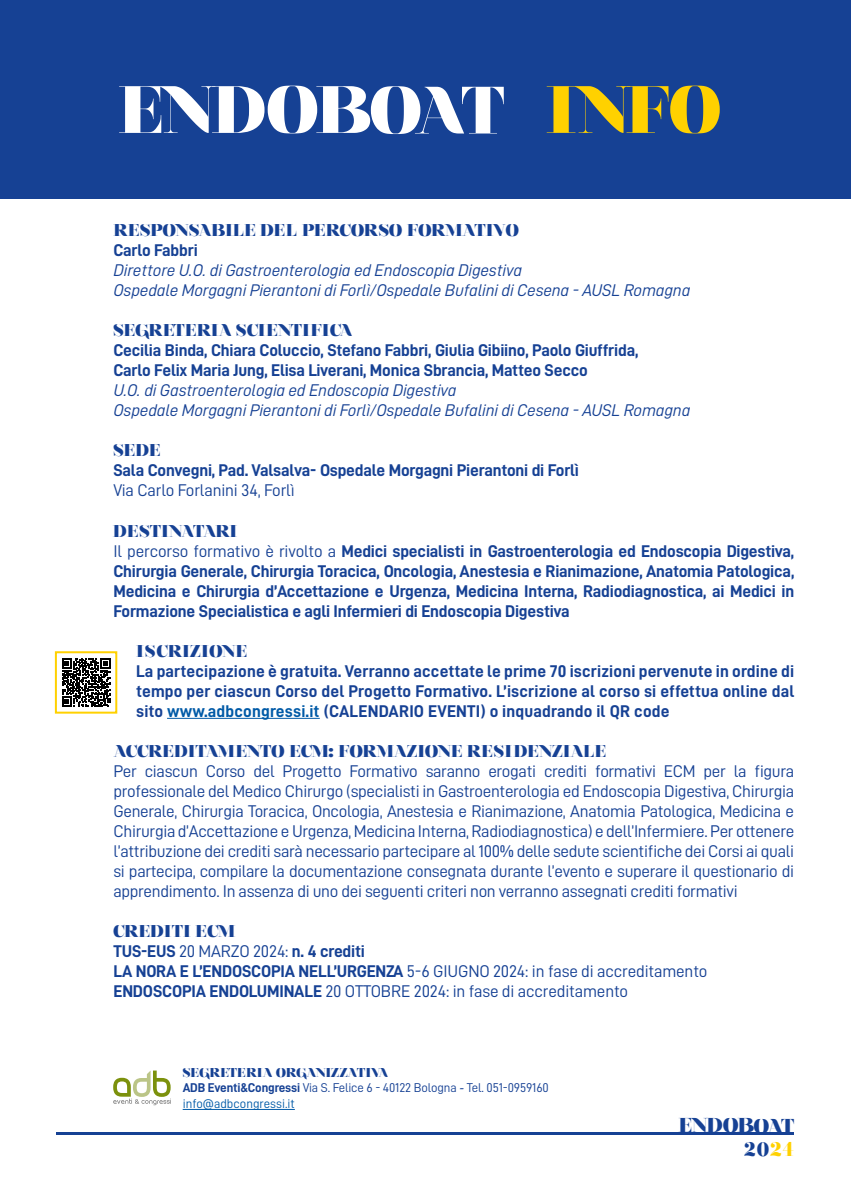
<style>
.page{position:relative;width:851px;height:1191px;background:#fff}
.page>*{position:absolute;margin:0;border:0;box-sizing:border-box;transform-origin:0 0}
.t1{font:900 66.8px "Nouvelle Vague";color:#fff}
.t2{font:900 20px/24px "Nouvelle Vague";color:#164194;text-align:right}
.t3{font:17px/20px "D DIN Bold";letter-spacing:-.01em;color:#164194;text-align:justify}
.t4{font:17px/20px "D DIN";letter-spacing:-.01em;color:#164194;text-align:justify}
.t5{font:17px/20px "D DIN Italic";letter-spacing:-.01em;color:#164194}
.t6{font:900 17px "Nouvelle Vague";letter-spacing:.02em;color:#164194}
.t7{font:12.8px/15.8px "D DIN";letter-spacing:-.01em;color:#164194}
.t8{font:900 12.8px "Nouvelle Vague";color:#164194}
.s1{color:#ffd100}
.s2{font-family:"D DIN"}
.s3{color:#005aa7}
.s4{font-family:"D DIN Bold"}
.s5{font-family:"Palatino"}
.s6{font-size:26px}
</style>
<div class="page">
<div style="left:0;top:0;width:850px;height:198px;background:#164194"></div>
<svg style="left:113px;top:1070px;width:58px;height:35px"></svg>
<hr style="left:183px;top:1109px;width:112px;height:1px;background:#005aa7">
<hr style="left:167px;top:718px;width:153px;height:1px;background:#005aa7">
<hr style="left:57px;top:1131px;width:737px;height:3px;background:#164194">
<svg style="left:62px;top:658px;width:48px;height:48px"></svg>
<div style="left:55px;top:651px;width:62px;height:62px;border:2px solid #ffd100"></div>
<h1 class="t1" style="left:119px;top:74px;width:602px">ENDOBOAT <span class="s1">INFO</span></h1>
<p class="t6" style="left:113px;top:221px;width:407px">RESPONSABILE DEL PERCORSO FORMATIVO</p>
<p class="t3" style="left:113px;top:240px;width:86px">Carlo Fabbri</p>
<p class="t5" style="left:113px;top:260px;width:578px">Direttore U.O. di Gastroenterologia ed Endoscopia Digestiva<br>Ospedale Morgagni Pierantoni di Forlì/Ospedale Bufalini di Cesena - AUSL Romagna</p>
<p class="t6" style="left:113px;top:321px;width:240px">SEGRETERIA SCIENTIFICA</p>
<p class="t3" style="left:113px;top:340px;width:526px">Cecilia Binda, Chiara Coluccio, Stefano Fabbri, Giulia Gibiino, Paolo Giuffrida,<br>Carlo Felix Maria Jung, Elisa Liverani, Monica Sbrancia, Matteo Secco</p>
<p class="t5" style="left:113px;top:380px;width:578px">U.O. di Gastroenterologia ed Endoscopia Digestiva<br>Ospedale Morgagni Pierantoni di Forlì/Ospedale Bufalini di Cesena - AUSL Romagna</p>
<p class="t6" style="left:113px;top:441px;width:48px">SEDE</p>
<p class="t3" style="left:113px;top:460px;width:467px">Sala Convegni, Pad. Valsalva- Ospedale Morgagni Pierantoni di Forlì</p>
<p class="t4" style="left:113px;top:480px;width:183px">Via Carlo Forlanini 34, Forlì</p>
<p class="t6" style="left:113px;top:521px;width:125px">DESTINATARI</p>
<p class="t3" style="left:113px;top:540px;width:682px"><span class="s2">Il percorso formativo è rivolto a</span> Medici specialisti in Gastroenterologia ed Endoscopia Digestiva, Chirurgia Generale, Chirurgia Toracica, Oncologia, Anestesia e Rianimazione, Anatomia Patologica, Medicina e Chirurgia d’Accettazione e Urgenza, Medicina Interna, Radiodiagnostica, ai Medici in Formazione Specialistica e agli Infermieri di Endoscopia Digestiva</p>
<p class="t6" style="left:136px;top:641px;width:112px">ISCRIZIONE</p>
<p class="t3" style="left:136px;top:660px;width:659px">La partecipazione è gratuita. Verranno accettate le prime 70 iscrizioni pervenute in ordine di tempo per ciascun Corso del Progetto Formativo. L’iscrizione al corso si effettua online dal sito <span class="s3">www.adbcongressi.it</span> (CALENDARIO EVENTI) o inquadrando il QR code</p>
<p class="t6" style="left:113px;top:741px;width:494px">ACCREDITAMENTO ECM: FORMAZIONE RESIDENZIALE</p>
<p class="t4" style="left:113px;top:760px;width:682px">Per ciascun Corso del Progetto Formativo saranno erogati crediti formativi ECM per la figura professionale del Medico Chirurgo (specialisti in Gastroenterologia ed Endoscopia Digestiva, Chirurgia Generale, Chirurgia Toracica, Oncologia, Anestesia e Rianimazione, Anatomia Patologica, Medicina e Chirurgia d’Accettazione e Urgenza, Medicina Interna, Radiodiagnostica) e dell’Infermiere. Per ottenere l’attribuzione dei crediti sarà necessario partecipare al 100% delle sedute scientifiche dei Corsi ai quali si partecipa, compilare la documentazione consegnata durante l’evento e superare il questionario di apprendimento. In assenza di uno dei seguenti criteri non verranno assegnati crediti formativi</p>
<p class="t6" style="left:113px;top:921px;width:123px">CREDITI ECM</p>
<p class="t3" style="left:113px;top:940px;width:253px">TUS-EUS <span class="s2">20 MARZO 2024:</span> n. 4 crediti</p>
<p class="t4" style="left:113px;top:960px;width:595px"><span class="s4">LA NORA E L’ENDOSCOPIA NELL’URGENZA</span> 5-6 GIUGNO 2024: in fase di accreditamento<br><span class="s4">ENDOSCOPIA ENDOLUMINALE</span> 20 OTTOBRE 2024: in fase di accreditamento</p>
<p class="t8" style="left:183px;top:1065px;width:207px">SEGRETERIA ORGANIZZATIVA</p>
<p class="t7" style="left:183px;top:1079px;width:367px"><span class="s4">ADB Eventi&amp;Congressi</span> Via S. Felice 6 - 40122 Bologna <span class="s5">-</span> Tel. 051-0959160 <span class="s3">info@adbcongressi.it</span></p>
<p class="t2" style="left:678px;top:1113px;width:117px">ENDOBOAT<br>2<span class="s6">o</span><span class="s1">24</span></p>
</div>
